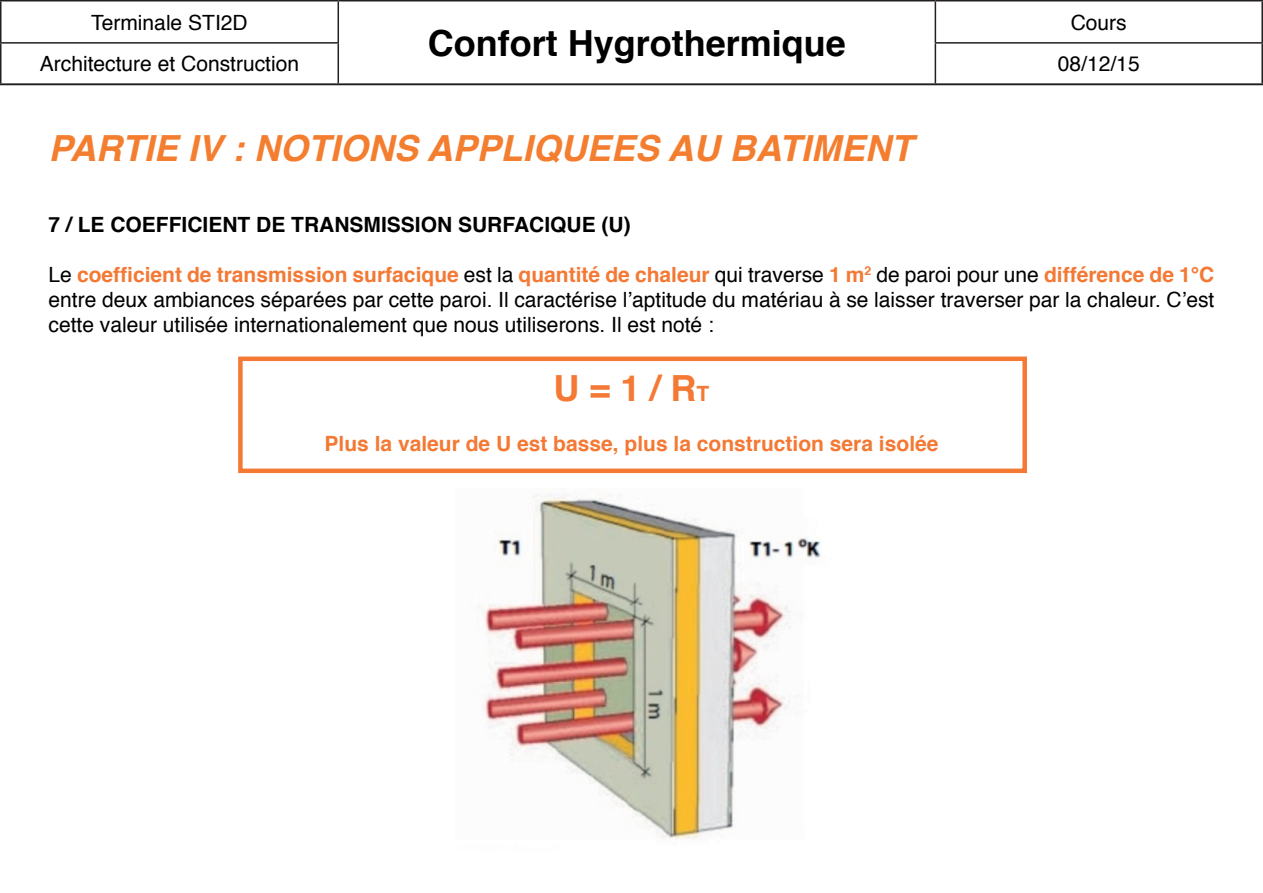
<style>
.page{position:relative;width:1263px;height:893px;background:#fff}
.page>*{position:absolute;margin:0;border:0;box-sizing:border-box;transform-origin:0 0}
.t1{font:italic 700 36px "Helvetica";color:#f47e30}
.t2{font:700 36px "Helvetica";color:#000}
.t3{font:700 36px "Helvetica";color:#f37934}
.t4{font:21px/25.2px "Helvetica";color:#000;text-align:justify}
.t5{font:700 21px "Helvetica";color:#f37934}
.t6{font:700 21px "Helvetica";color:#000}
.s1{font-weight:700;color:#f37934}
.s2{font-size:21px}
</style>
<div class="page">
<hr style="left:0;top:0;width:338px;height:2px;background:#231f20">
<hr style="left:0;top:2px;width:2px;height:40px;background:#231f20">
<hr style="left:0;top:42px;width:339px;height:2px;background:#231f20">
<hr style="left:0;top:44px;width:2px;height:39px;background:#231f20">
<hr style="left:0;top:83px;width:338px;height:2px;background:#231f20">
<hr style="left:935px;top:0;width:328px;height:2px;background:#231f20">
<hr style="left:1261px;top:2px;width:2px;height:40px;background:#231f20">
<hr style="left:935px;top:42px;width:328px;height:2px;background:#231f20">
<hr style="left:1261px;top:44px;width:2px;height:39px;background:#231f20">
<hr style="left:935px;top:83px;width:328px;height:2px;background:#231f20">
<hr style="left:338px;top:0;width:597px;height:2px;background:#231f20">
<hr style="left:337px;top:2px;width:2px;height:40px;background:#231f20">
<hr style="left:935px;top:2px;width:1px;height:40px;background:#231f20">
<hr style="left:337px;top:44px;width:2px;height:39px;background:#231f20">
<hr style="left:935px;top:44px;width:1px;height:39px;background:#231f20">
<hr style="left:338px;top:83px;width:597px;height:2px;background:#231f20">
<div style="left:238px;top:357px;width:789px;height:116px;border:4px solid #f37934"></div>
<img style="left:482px;top:494px;width:339px;height:346px">
<p class="t4" style="left:91px;top:11px;width:158px">Terminale STI2D</p>
<p class="t4" style="left:1071px;top:11px;width:58px">Cours</p>
<h1 class="t2" style="left:428px;top:28px;width:419px">Confort Hygrothermique</h1>
<p class="t4" style="left:40px;top:53px;width:261px">Architecture et Construction</p>
<p class="t4" style="left:1058px;top:53px;width:83px">08/12/15</p>
<h1 class="t1" style="left:49px;top:133px;width:866px">PARTIE IV : NOTIONS APPLIQUEES AU BATIMENT</h1>
<p class="t6" style="left:49px;top:215px;width:584px">7 / LE COEFFICIENT DE TRANSMISSION SURFACIQUE (U)</p>
<p class="t4" style="left:49px;top:264px;width:1167px">Le <span class="s1">coefficient de transmission surfacique</span> est la <span class="s1">quantité de chaleur</span> qui traverse <span class="s1">1 m</span><sup>2</sup> de paroi pour une <span class="s1">différence de 1°C </span>entre deux ambiances séparées par cette paroi. Il caractérise l’aptitude du matériau à se laisser traverser par la chaleur. C’est cette valeur utilisée internationalement que nous utiliserons. Il est noté :</p>
<h1 class="t3" style="left:553px;top:373px;width:157px">U = 1 / R<span class="s2">T</span></h1>
<p class="t5" style="left:324px;top:435px;width:615px">Plus la valeur de U est basse, plus la construction sera isolée</p>
</div>
